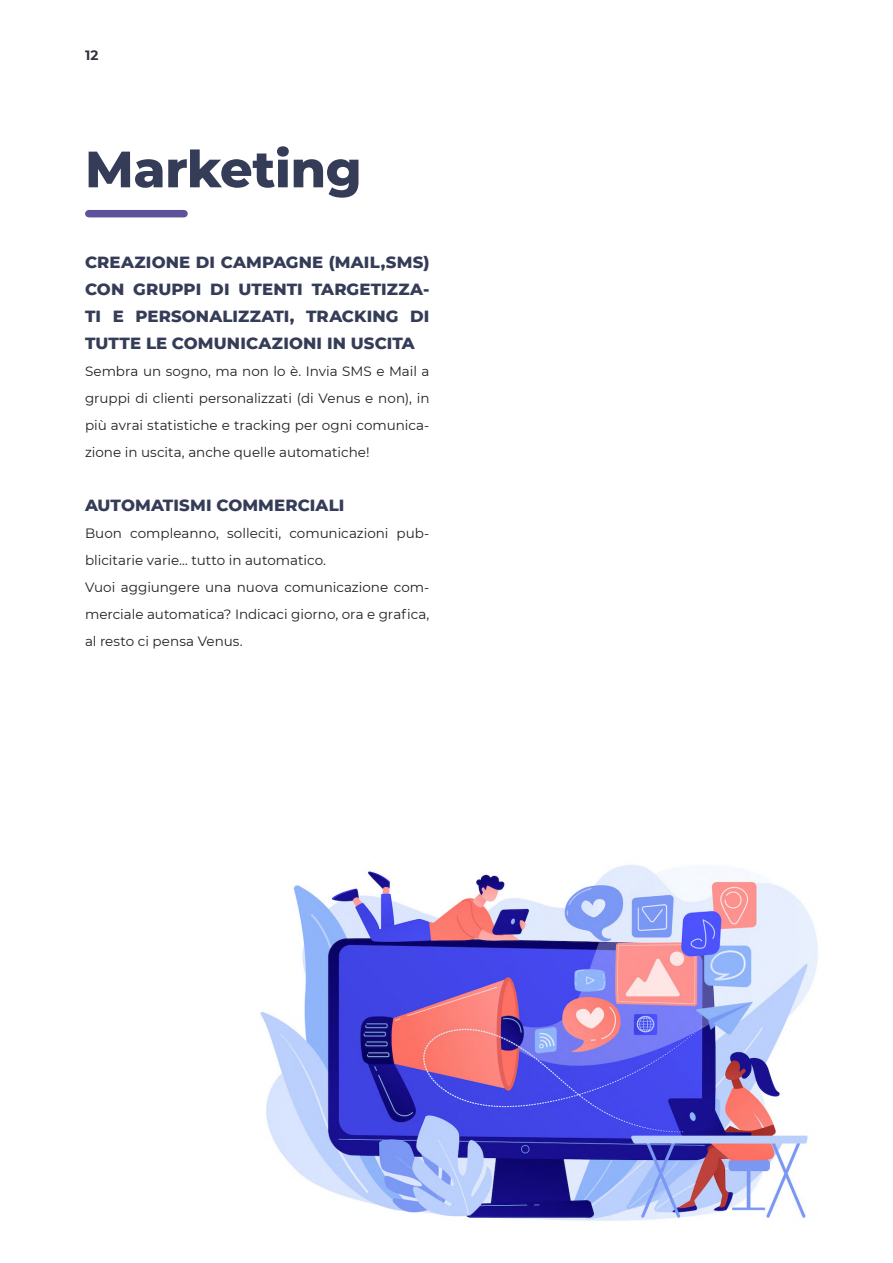
<style>
.page{position:relative;width:893px;height:1263px;background:#fff}
.page>*{position:absolute;margin:0;border:0;box-sizing:border-box;transform-origin:0 0}
.t1{font:800 51px "Montserrat";letter-spacing:-.01em;color:#353c57}
.Bold_01{font:800 16.5px/27px "Montserrat";letter-spacing:.005em;color:#353c57;text-align:justify}
.Body_Text{font:13.5px/27px "Montserrat";color:#231f20;text-align:justify}
.t2{font:700 13.5px "Montserrat";color:#32323f}
</style>
<div class="page">
<div style="left:89px;top:210px;width:95px;height:7px;background:#5f529d"></div>
<img style="left:260px;top:865px;width:558px;height:356px">
<p class="t2" style="left:85px;top:45px;width:15px">12</p>
<h1 class="t1" style="left:85px;top:132px;width:278px">Marketing</h1>
<p class="Bold_01" style="left:85px;top:248px;width:346px">CREAZIONE DI CAMPAGNE (MAIL,SMS)<br>CON GRUPPI DI UTENTI TARGETIZZA-TI E PERSONALIZZATI, TRACKING DI TUTTE LE COMUNICAZIONI IN USCITA</p>
<p class="Body_Text" style="left:85px;top:358px;width:346px">Sembra un sogno, ma non lo è. Invia SMS e Mail a gruppi di clienti personalizzati (di Venus e non), in più avrai statistiche e tracking per ogni comunica&shy;zione in uscita, anche quelle automatiche!</p>
<p class="Bold_01" style="left:85px;top:491px;width:261px">AUTOMATISMI COMMERCIALI</p>
<p class="Body_Text" style="left:85px;top:520px;width:346px">Buon compleanno, solleciti, comunicazioni pub&shy;blicitarie varie… tutto in automatico.</p>
<p class="Body_Text" style="left:85px;top:574px;width:346px">Vuoi aggiungere una nuova comunicazione com&shy;merciale automatica? Indicaci giorno, ora e grafica, al resto ci pensa Venus.</p>
</div>
